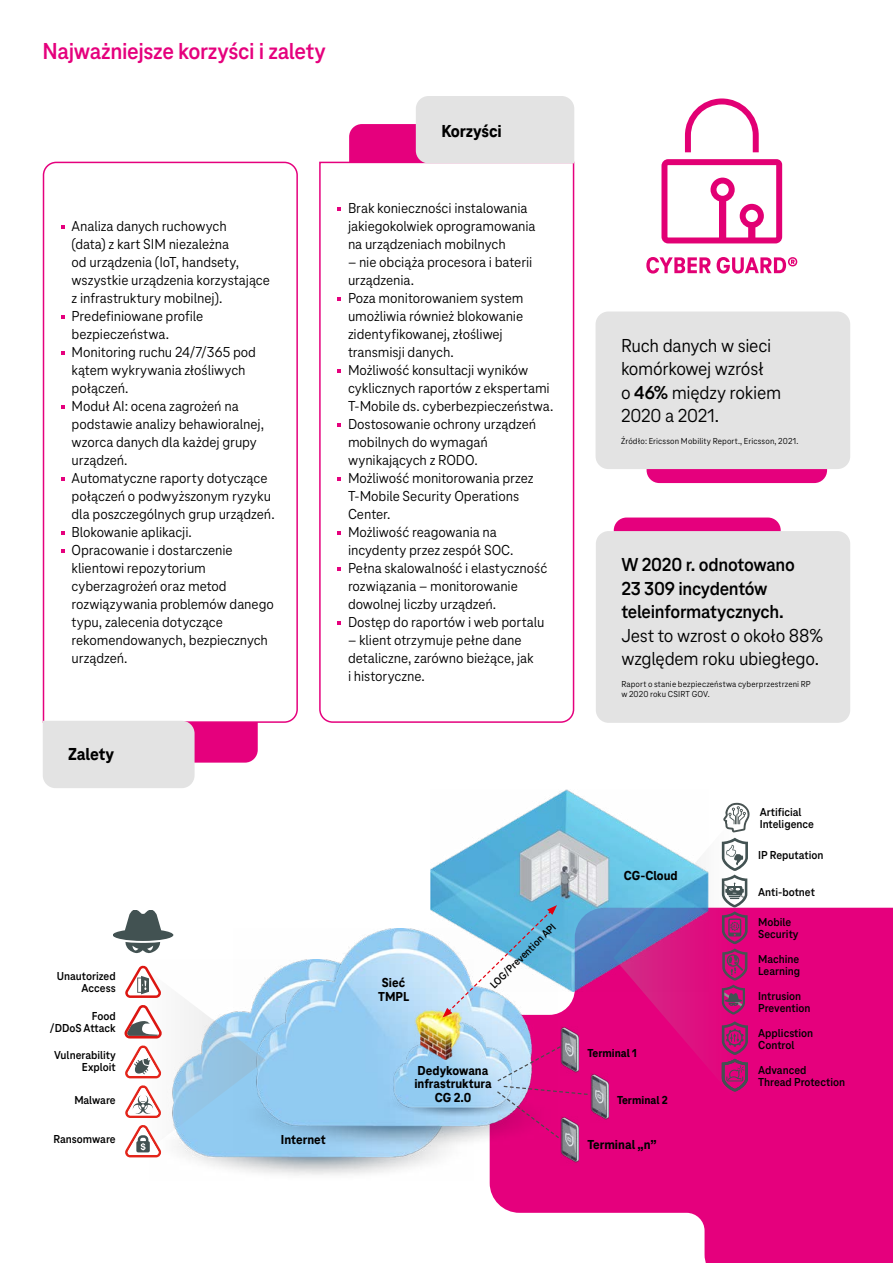
<style>
.page{position:relative;width:893px;height:1263px;background:#fff}
.page>*{position:absolute;margin:0;border:0;box-sizing:border-box;transform-origin:0 0}
.t1{font:700 24px "Tele Neo";letter-spacing:-.015em;color:#e5007d}
.t2{font:19.5px/23.4px "Tele Neo";letter-spacing:-.015em;color:#000}
.t3{font:700 19.5px/23.4px "Tele Neo";letter-spacing:-.015em;color:#000}
.t4{font:800 18px "Tele Neo";letter-spacing:-.01em;color:#000}
.t5{font:15px/18px "Tele Neo";letter-spacing:-.005em;color:#000}
.t6{font:800 13.5px/13.5px "Tele Neo";color:#000;text-align:center}
.t7{font:700 12px/12px "Tele Neo";color:#000}
.t8{font:800 12px "Tele Neo";color:#000}
.t9{font:700 10.95px "Tele Neo";color:#000}
.t10{font:9px/10.8px "Tele Neo";letter-spacing:.015em;color:#000}
.s1{font-weight:700}
</style>
<div class="page">
<svg style="left:490px;top:908px;width:403px;height:355px;background:#e81f8c"></svg>
<img style="left:150px;top:1149px;width:295px;height:26px">
<img style="left:266px;top:928px;width:291px;height:221px">
<img style="left:384px;top:1023px;width:138px;height:94px">
<div style="left:93px;top:636px;width:165px;height:127px;background:#e5007d;border-radius:13px"></div>
<svg style="left:42px;top:161px;width:256px;height:563px"></svg>
<div style="left:43px;top:721px;width:152px;height:67px;background:#e3e3e3"></div>
<div style="left:349px;top:124px;width:182px;height:126px;background:#e5007d;border-radius:13px"></div>
<svg style="left:319px;top:161px;width:256px;height:562px"></svg>
<div style="left:416px;top:96px;width:158px;height:67px;background:#e3e3e3"></div>
<div style="left:647px;top:387px;width:180px;height:96px;background:#e5007d;border-radius:13px"></div>
<div style="left:596px;top:311px;width:254px;height:158px;background:#e3e3e3;border-radius:13px"></div>
<div style="left:614px;top:517px;width:167px;height:127px;background:#e5007d;border-radius:13px"></div>
<div style="left:596px;top:531px;width:254px;height:192px;background:#e3e3e3;border-radius:13px"></div>
<svg style="left:661px;top:159px;width:121px;height:84px"></svg>
<svg style="left:685px;top:98px;width:74px;height:54px"></svg>
<svg style="left:646px;top:257px;width:65px;height:17px"></svg>
<svg style="left:717px;top:257px;width:80px;height:17px"></svg>
<svg style="left:113px;top:910px;width:60px;height:43px"></svg>
<img style="left:414px;top:1009px;width:48px;height:50px">
<img style="left:560px;top:1026px;width:18px;height:19px">
<img style="left:591px;top:1073px;width:18px;height:49px">
<img style="left:560px;top:1139px;width:18px;height:26px">
<img style="left:430px;top:789px;width:184px;height:203px">
<svg style="left:442px;top:905px;width:115px;height:112px"></svg>
<svg style="left:614px;top:803px;width:135px;height:299px"></svg>
<svg style="left:125px;top:965px;width:141px;height:192px"></svg>
<svg style="left:496px;top:1045px;width:93px;height:94px;background:#ce449a"></svg>
<h1 class="t1" style="left:43px;top:37px;width:285px">Najważniejsze korzyści i zalety</h1>
<p class="t4" style="left:441px;top:121px;width:62px">Korzyści</p>
<p class="t5" style="left:72px;top:217px;width:205px">Analiza danych ruchowych<br>(data) z kart SIM niezależna<br>od urządzenia (IoT, handsety, wszystkie urządzenia korzystające z infrastruktury mobilnej).<br>Predefiniowane profile bezpieczeństwa.<br>Monitoring ruchu 24/7/365 pod kątem wykrywania złośliwych połączeń.<br>Moduł AI: ocena zagrożeń na podstawie analizy behawioralnej, wzorca danych dla każdej grupy urządzeń.<br>Automatyczne raporty dotyczące połączeń o podwyższonym ryzyku dla poszczególnych grup urządzeń.<br>Blokowanie aplikacji.<br>Opracowanie i dostarczenie klientowi repozytorium cyberzagrożeń oraz metod rozwiązywania problemów danego typu, zalecenia dotyczące rekomendowanych, bezpiecznych urządzeń.</p>
<p class="t5" style="left:348px;top:199px;width:189px">Brak konieczności instalowania jakiegokolwiek oprogramowania na urządzeniach mobilnych</p>
<p class="t5" style="left:348px;top:253px;width:207px">– nie obciąża procesora i baterii urządzenia.<br>Poza monitorowaniem system umożliwia również blokowanie zidentyfikowanej, złośliwej transmisji danych.<br>Możliwość konsultacji wyników cyklicznych raportów z ekspertami<br>T-Mobile ds. cyberbezpieczeństwa.<br>Dostosowanie ochrony urządzeń mobilnych do wymagań wynikających z RODO.<br>Możliwość monitorowania przez<br>T-Mobile Security Operations<br>Center.<br>Możliwość reagowania na incydenty przez zespół SOC.<br>Pełna skalowalność i elastyczność rozwiązania – monitorowanie dowolnej liczby urządzeń.<br>Dostęp do raportów i web portalu</p>
<p class="t5" style="left:348px;top:631px;width:187px">– klient otrzymuje pełne dane detaliczne, zarówno bieżące, jak i historyczne.</p>
<p class="t4" style="left:68px;top:744px;width:47px">Zalety</p>
<p class="t7" style="left:57px;top:970px;width:60px;text-align:right">Unautorized<br>Access</p>
<p class="t7" style="left:50px;top:1010px;width:67px;text-align:right">Food<br>/DDoS Attack</p>
<p class="t7" style="left:54px;top:1049px;width:63px;text-align:right">Vulnerability<br>Exploit</p>
<p class="t7" style="left:74px;top:1094px;width:43px">Malware</p>
<p class="t7" style="left:53px;top:1133px;width:64px">Ransomware</p>
<p class="t6" style="left:281px;top:1133px;width:46px">Internet</p>
<p class="t6" style="left:382px;top:976px;width:25px">Sieć</p>
<p class="t6" style="left:378px;top:989px;width:32px">TMPL</p>
<p class="t9" style="left:487px;top:982px;width:89px;rotate:-44deg">LOG/Prevention API</p>
<p class="t6" style="left:414px;top:1064px;width:79px">Dedykowana infrastruktura<br>CG 2.0</p>
<h2 class="t2" style="left:621px;top:334px;width:162px">Ruch danych w sieci komórkowej wzrósł<br>o <span class="s1">46%</span> między rokiem<br>2020 a 2021.</h2>
<p class="t10" style="left:621px;top:435px;width:179px">Źródło: Ericsson Mobility Report., Ericsson, 2021.</p>
<h2 class="t3" style="left:621px;top:553px;width:175px">W 2020 r. odnotowano<br>23 309 incydentów teleinformatycznych.</h2>
<h2 class="t2" style="left:621px;top:623px;width:203px">Jest to wzrost o około 88% względem roku ubiegłego.</h2>
<p class="t10" style="left:621px;top:678px;width:191px">Raport o stanie bezpieczeństwa cyberprzestrzeni RP w 2020 roku CSIRT GOV.</p>
<p class="t6" style="left:624px;top:869px;width:55px">CG-Cloud</p>
<p class="t8" style="left:587px;top:1046px;width:51px">Terminal 1</p>
<p class="t8" style="left:617px;top:1093px;width:52px">Terminal 2</p>
<p class="t6" style="left:587px;top:1137px;width:71px">Terminal „n”</p>
<p class="t7" style="left:760px;top:806px;width:56px">Artificial<br>Inteligence</p>
<p class="t7" style="left:758px;top:849px;width:67px">IP Reputation</p>
<p class="t7" style="left:758px;top:886px;width:58px">Anti-botnet</p>
<p class="t7" style="left:758px;top:916px;width:42px">Mobile<br>Security</p>
<p class="t7" style="left:758px;top:953px;width:43px">Machine<br>Learning</p>
<p class="t7" style="left:758px;top:990px;width:54px">Intrusion<br>Prevention</p>
<p class="t7" style="left:758px;top:1027px;width:57px">Applicstion<br>Control</p>
<p class="t7" style="left:758px;top:1064px;width:88px">Advanced<br>Thread Protection</p>
</div>
